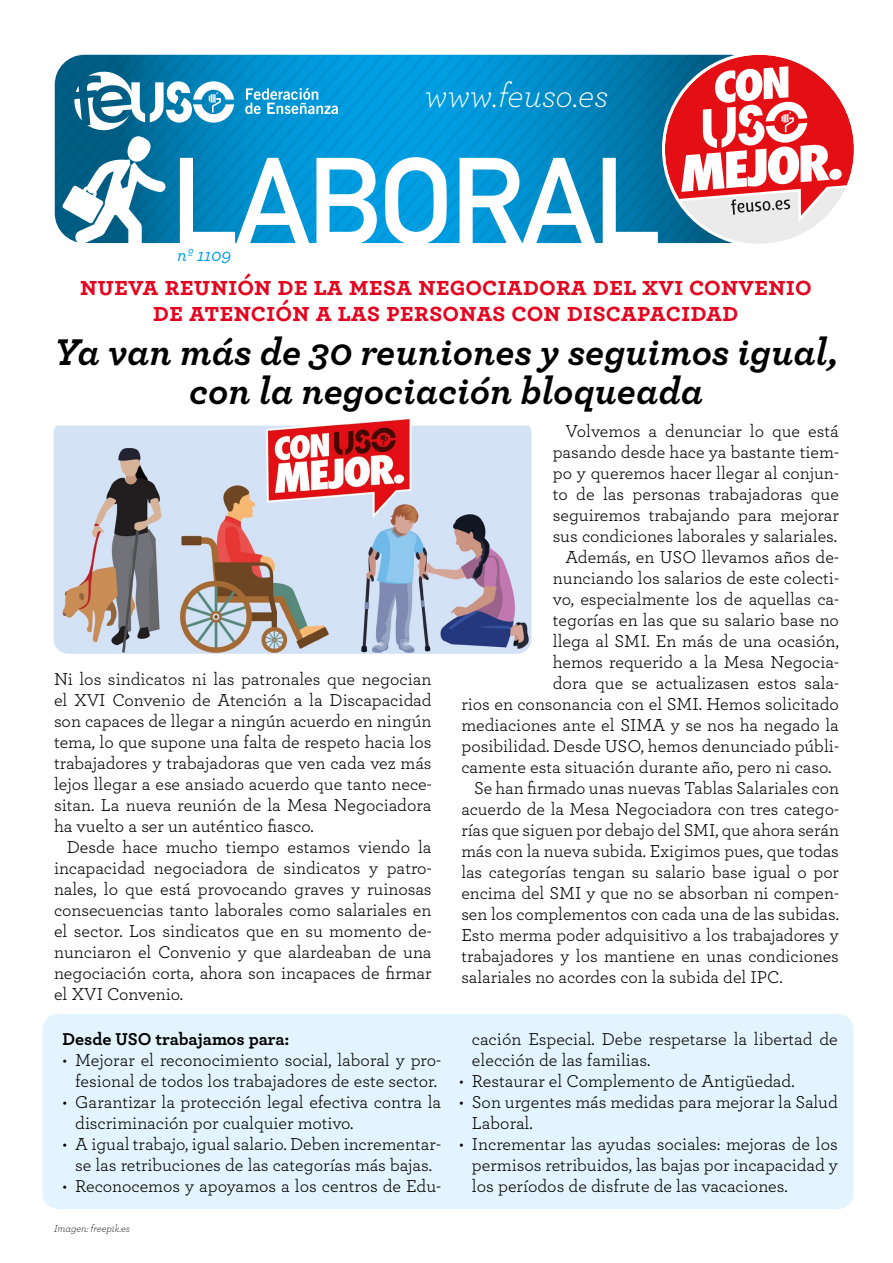
<style>
.page{position:relative;width:893px;height:1263px;background:#fff}
.page>*{position:absolute;margin:0;border:0;box-sizing:border-box;transform-origin:0 0}
.t1{font:700 121.2px "DIN Alternate";letter-spacing:-.02em;color:#fff}
.t2{font:italic 700 39px/39.6px "Archer Pro";color:#000;text-align:center}
.t3{font:italic 300 34.95px "Archer Pro";color:#fff}
.t4{font:700 26.7px/26px "Archer Pro";color:#e30520;text-align:center}
.t5{font:italic 500 18.15px "Archer Pro";color:#009fe3}
.t6{font:18px/21px "Archer Pro";color:#000;text-align:justify}
.t7{font:700 18px "Archer Pro";color:#000}
.t8{font:italic 300 10.5px "Archer Pro";color:#000}
</style>
<div class="page">
<div style="left:43px;top:1014px;width:811px;height:195px;background:#e4f4fe;border-radius:15px"></div>
<img style="left:54px;top:419px;width:477px;height:235px">
<svg style="left:55px;top:55px;width:799px;height:189px;background:#4390ba"></svg>
<h3 class="t3" style="left:425px;top:71px;width:185px">www.feuso.es</h3>
<h1 class="t1" style="left:171px;top:109px;width:492px">LABORAL</h1>
<p class="t5" style="left:177px;top:242px;width:56px">nº 1109</p>
<h3 class="t4" style="left:80px;top:272px;width:733px">nueva reunión de la mesa negociadora del xvi convenio de atención a las personas con discapacidad</h3>
<h2 class="t2" style="left:55px;top:329px;width:785px">Ya van más de 30 reuniones y seguimos igual, con la negociación bloqueada</h2>
<p class="t6" style="left:54px;top:668px;width:379px">Ni los sindicatos ni las patronales que negocian el XVI Convenio de Atención a la Discapacidad son capaces de llegar a ningún acuerdo en ningún tema, lo que supone una falta de respeto hacia los trabajadores y trabajadoras que ven cada vez más lejos llegar a ese ansiado acuerdo que tanto nece&shy;sitan. La nueva reunión de la Mesa Negociadora ha vuelto a ser un auténtico fiasco.</p>
<p class="t6" style="left:54px;top:836px;width:379px;text-indent:13px">Desde hace mucho tiempo estamos viendo la incapacidad negociadora de sindicatos y patro&shy;nales, lo que está provocando graves y ruinosas consecuencias tanto laborales como salariales en el sector. Los sindicatos que en su momento de&shy;nunciaron el Convenio y que alardeaban de una negociación corta, ahora son incapaces de firmar el XVI Convenio.</p>
<p class="t7" style="left:63px;top:1024px;width:229px">Desde USO trabajamos para:</p>
<p class="t6" style="left:63px;top:1048px;width:380px;text-align:center">• Mejorar el reconocimiento social, laboral y pro&shy;fesional de todos los trabajadores de este sector.</p>
<p class="t6" style="left:75px;top:1090px;width:367px;text-indent:-13px">• Garantizar la protección legal efectiva contra la discriminación por cualquier motivo.</p>
<p class="t6" style="left:63px;top:1132px;width:380px;text-align:center">• A igual trabajo, igual salario. Deben incrementar&shy;se las retribuciones de las categorías más bajas.</p>
<p class="t6" style="left:63px;top:1174px;width:380px">• Reconocemos y apoyamos a los centros de Edu-</p>
<p class="t8" style="left:54px;top:1221px;width:78px">Imagen: freepik.es</p>
<p class="t6" style="left:566px;top:419px;width:275px">Volvemos a denunciar lo que está</p>
<p class="t6" style="left:553px;top:440px;width:288px">pasando desde hace ya bastante tiem-</p>
<p class="t6" style="left:553px;top:461px;width:288px">po y queremos hacer llegar al conjun-</p>
<p class="t6" style="left:553px;top:482px;width:288px">to de las personas trabajadoras que</p>
<p class="t6" style="left:553px;top:503px;width:288px">seguiremos trabajando para mejorar</p>
<p class="t6" style="left:553px;top:524px;width:286px">sus condiciones laborales y salariales.</p>
<p class="t6" style="left:566px;top:545px;width:275px">Además, en USO llevamos años de-</p>
<p class="t6" style="left:553px;top:566px;width:288px">nunciando los salarios de este colecti-</p>
<p class="t6" style="left:553px;top:587px;width:288px">vo, especialmente los de aquellas ca-</p>
<p class="t6" style="left:553px;top:608px;width:288px">tegorías en las que su salario base no</p>
<p class="t6" style="left:553px;top:629px;width:288px">llega al SMI. En más de una ocasión,</p>
<p class="t6" style="left:553px;top:650px;width:288px">hemos requerido a la Mesa Negocia-</p>
<p class="t6" style="left:553px;top:671px;width:288px">dora que se actualizasen estos sala-</p>
<p class="t6" style="left:461px;top:692px;width:379px">rios en consonancia con el SMI. Hemos solicitado</p>
<p class="t6" style="left:461px;top:713px;width:379px">mediaciones ante el SIMA y se nos ha negado la</p>
<p class="t6" style="left:461px;top:734px;width:379px">posibilidad. Desde USO, hemos denunciado públi-</p>
<p class="t6" style="left:461px;top:755px;width:372px">camente esta situación durante año, pero ni caso.</p>
<p class="t6" style="left:474px;top:776px;width:366px">Se han firmado unas nuevas Tablas Salariales con</p>
<p class="t6" style="left:461px;top:797px;width:379px">acuerdo de la Mesa Negociadora con tres catego-</p>
<p class="t6" style="left:461px;top:818px;width:379px">rías que siguen por debajo del SMI, que ahora serán</p>
<p class="t6" style="left:461px;top:839px;width:379px">más con la nueva subida. Exigimos pues, que todas</p>
<p class="t6" style="left:461px;top:860px;width:379px">las categorías tengan su salario base igual o por</p>
<p class="t6" style="left:461px;top:881px;width:379px">encima del SMI y que no se absorban ni compen-</p>
<p class="t6" style="left:461px;top:902px;width:379px">sen los complementos con cada una de las subidas.</p>
<p class="t6" style="left:461px;top:923px;width:379px">Esto merma poder adquisitivo a los trabajadores y</p>
<p class="t6" style="left:461px;top:944px;width:379px">trabajadores y los mantiene en unas condiciones</p>
<p class="t6" style="left:461px;top:965px;width:323px">salariales no acordes con la subida del IPC.</p>
<p class="t6" style="left:472px;top:1027px;width:367px">cación Especial. Debe respetarse la libertad de elección de las familias.</p>
<p class="t6" style="left:459px;top:1069px;width:337px">• Restaurar el Complemento de Antigüedad.</p>
<p class="t6" style="left:472px;top:1090px;width:367px;text-indent:-13px">• Son urgentes más medidas para mejorar la Salud<br>Laboral.</p>
<p class="t6" style="left:472px;top:1132px;width:367px;text-indent:-13px">• Incrementar las ayudas sociales: mejoras de los permisos retribuidos, las bajas por incapacidad y los períodos de disfrute de las vacaciones.</p>
</div>
